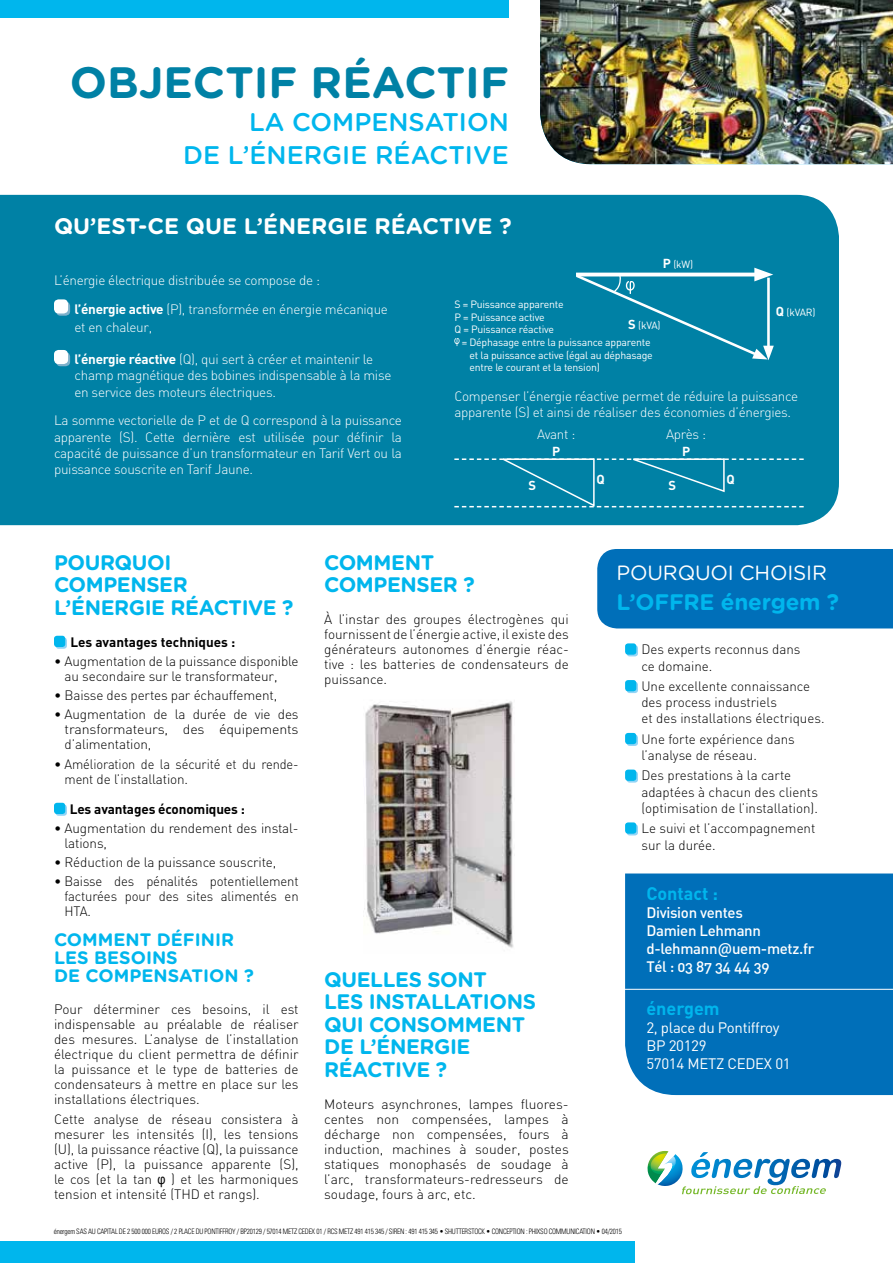
<style>
.page{position:relative;width:893px;height:1263px;background:#fff}
.page>*{position:absolute;margin:0;border:0;box-sizing:border-box;transform-origin:0 0}
.t1{font:700 43.95px "Gotham Rounded";color:#0081a5}
.t2{font:500 25.5px/33px "Gotham Rounded";color:#00b6ed;text-align:right}
.t3{font:700 22.5px "Gotham Rounded";color:#fff}
.t4{font:700 22.5px "Gotham Rounded";letter-spacing:-.01em;color:#00b6ed}
.t5{font:700 21px/22.5px "Gotham Rounded";letter-spacing:-.02em;color:#00b6ed}
.t6{font:20.7px "Gotham Rounded";letter-spacing:-.01em;color:#fff}
.t7{font:700 18px/18px "Gotham Rounded";color:#00b6ed}
.t8{font:700 18px "DIN";color:#00b6ed}
.t9{font:15px/18px "DIN Medium Alternate";letter-spacing:-.02em;color:#fff}
.t10{font:15px/18px "DIN";letter-spacing:-.02em;color:#fff}
.t11{font:13.5px/15px "DIN Light Alternate";letter-spacing:-.01em;color:#000}
.t12{font:13.5px/16.2px "DIN Light Alternate";letter-spacing:-.02em;color:#fff}
.t13{font:700 13.5px "DIN";letter-spacing:-.01em;color:#000}
.t14{font:700 12.9px "DIN";color:#fff}
.t15{font:10.5px "DIN";letter-spacing:-.02em;color:#fff}
.t16{font:10.35px "DIN";letter-spacing:-.02em;color:#fff}
.t17{font:300 condensed 7.5px "Univers LT Std";letter-spacing:-.025em;color:#000;scale:.94 1}
.s1{font-weight:700;font-size:12.9px}
.s2{font-family:"DIN";font-weight:700}
.s3{font-family:"Fago Office Serif"}
.s4{font-family:"Droid Sans Mono"}
</style>
<div class="page">
<div style="left:625px;top:873px;width:268px;height:222px;background:#006fb9"></div>
<div style="left:0;top:195px;width:839px;height:330px;background:#0081a5"></div>
<div style="left:0;top:1242px;width:635px;height:21px;background:#00b6ed"></div>
<svg style="left:56px;top:302px;width:14px;height:14px"></svg>
<div style="left:54px;top:299px;width:14px;height:14px;background:#fff;border-radius:4px"></div>
<div style="left:56px;top:352px;width:14px;height:14px;background:#7db1cb;border-radius:4px"></div>
<div style="left:54px;top:350px;width:14px;height:14px;background:#fff;border-radius:4px"></div>
<img style="left:540px;top:0;width:353px;height:164px">
<svg style="left:56px;top:637px;width:11px;height:12px"></svg>
<div style="left:54px;top:636px;width:11px;height:11px;background:#00b6ed;border-radius:3px"></div>
<svg style="left:56px;top:804px;width:11px;height:12px"></svg>
<div style="left:54px;top:803px;width:11px;height:11px;background:#00b6ed;border-radius:3px"></div>
<hr style="left:594px;top:989px;width:299px;height:1px;background:#fff">
<div style="left:0;top:0;width:509px;height:17px;background:#00b6ed"></div>
<svg style="left:454px;top:338px;width:6px;height:8px"></svg>
<svg style="left:573px;top:268px;width:201px;height:92px;background:#178cad"></svg>
<svg style="left:627px;top:645px;width:11px;height:11px"></svg>
<div style="left:625px;top:643px;width:11px;height:12px;background:#00b6ed;border-radius:3px"></div>
<svg style="left:627px;top:682px;width:11px;height:11px"></svg>
<div style="left:625px;top:680px;width:11px;height:11px;background:#00b6ed;border-radius:3px"></div>
<svg style="left:627px;top:735px;width:11px;height:11px"></svg>
<div style="left:625px;top:733px;width:11px;height:11px;background:#00b6ed;border-radius:3px"></div>
<svg style="left:627px;top:771px;width:11px;height:12px"></svg>
<div style="left:625px;top:769px;width:11px;height:12px;background:#00b6ed;border-radius:3px"></div>
<svg style="left:627px;top:824px;width:11px;height:11px"></svg>
<div style="left:625px;top:822px;width:11px;height:12px;background:#00b6ed;border-radius:3px"></div>
<div style="left:597px;top:549px;width:296px;height:80px;background:#006fb9"></div>
<img style="left:363px;top:701px;width:151px;height:247px">
<svg style="left:454px;top:457px;width:350px;height:51px;background:#1089aa"></svg>
<svg style="left:647px;top:1151px;width:195px;height:44px"></svg>
<h1 class="t1" style="left:70px;top:50px;width:441px">OBJECTIF RÉACTIF</h1>
<h2 class="t2" style="left:183px;top:105px;width:327px">LA COMPENSATION<br>DE L’ÉNERGIE RÉACTIVE</h2>
<h3 class="t3" style="left:54px;top:209px;width:459px">QU’EST-CE QUE L’ÉNERGIE RÉACTIVE ?</h3>
<p class="t16" style="left:663px;top:258px;width:32px"><span class="s1">P</span> (kW)</p>
<p class="t12" style="left:74px;top:266px;width:315px;line-height:28.3px;text-indent:-20px">L’énergie électrique distribuée se compose de :<br><span class="s2">l’énergie active</span> (P), transformée en énergie mécanique</p>
<p class="t12" style="left:74px;top:318px;width:79px">et en chaleur,</p>
<p class="t12" style="left:74px;top:351px;width:319px"><span class="s2">l’énergie réactive</span> (Q), qui sert à créer et maintenir le champ magnétique des bobines indispensable à la mise en service des moteurs électriques.</p>
<p class="t12" style="left:54px;top:412px;width:350px;text-align:justify">La somme vectorielle de P et de Q correspond à la puissance apparente (S). Cette dernière est utilisée pour définir la capacité de puissance d’un transformateur en Tarif Vert ou la puissance souscrite en Tarif Jaune.</p>
<p class="t15" style="left:454px;top:298px;width:111px">S = Puissance apparente</p>
<p class="t15" style="left:454px;top:311px;width:92px">P = Puissance active</p>
<p class="t15" style="left:454px;top:323px;width:101px">Q = Puissance réactive</p>
<p class="t15" style="left:462px;top:336px;width:190px">= Déphasage entre la puissance apparente</p>
<p class="t15" style="left:469px;top:348px;width:185px">et la puissance active (égal au déphasage</p>
<p class="t15" style="left:469px;top:361px;width:132px">entre le courant et la tension)</p>
<p class="t16" style="left:628px;top:319px;width:34px"><span class="s1">S</span> (kVA)</p>
<p class="t16" style="left:776px;top:306px;width:41px"><span class="s1">Q</span> (kVAR)</p>
<p class="t12" style="left:454px;top:388px;width:345px">Compenser l’énergie réactive permet de réduire la puissance apparente (S) et ainsi de réaliser des économies d’énergies.</p>
<p class="t12" style="left:537px;top:425px;width:40px">Avant :</p>
<p class="t12" style="left:666px;top:425px;width:41px">Après :</p>
<p class="t14" style="left:552px;top:443px;width:10px">P</p>
<p class="t14" style="left:682px;top:443px;width:10px">P</p>
<p class="t14" style="left:597px;top:471px;width:10px">Q</p>
<p class="t14" style="left:726px;top:471px;width:10px">Q</p>
<p class="t14" style="left:529px;top:477px;width:9px">S</p>
<p class="t14" style="left:668px;top:477px;width:9px">S</p>
<h3 class="t5" style="left:54px;top:550px;width:241px">POURQUOI<br>COMPENSER<br>L’ÉNERGIE RÉACTIVE ?</h3>
<p class="t13" style="left:70px;top:633px;width:166px">Les avantages techniques :</p>
<p class="t11" style="left:65px;top:653px;width:236px;text-indent:-11px">• Augmentation de la puissance disponible au secondaire sur le transformateur,</p>
<p class="t11" style="left:54px;top:688px;width:225px">• Baisse des pertes par échauffement,</p>
<p class="t11" style="left:65px;top:707px;width:236px;text-align:justify;text-indent:-11px">• Augmentation de la durée de vie des transformateurs, des équipements d’alimentation,</p>
<p class="t11" style="left:65px;top:756px;width:236px;text-indent:-11px">• Amélioration de la sécurité et du rende&shy;ment de l’installation.</p>
<p class="t13" style="left:70px;top:800px;width:177px">Les avantages économiques :</p>
<p class="t11" style="left:65px;top:820px;width:236px;text-indent:-11px">• Augmentation du rendement des instal&shy;lations,</p>
<p class="t11" style="left:54px;top:855px;width:224px">• Réduction de la puissance souscrite,</p>
<p class="t11" style="left:65px;top:874px;width:236px;text-align:justify;text-indent:-11px">• Baisse des pénalités potentiellement facturées pour des sites alimentés en HTA.</p>
<h3 class="t8" style="left:646px;top:881px;width:73px">Contact :</h3>
<h3 class="t5" style="left:324px;top:550px;width:152px">COMMENT<br>COMPENSER ?</h3>
<p class="t11" style="left:324px;top:612px;width:246px;text-align:justify">À l’instar des groupes électrogènes qui fournissent de l’énergie active, il existe des générateurs autonomes d’énergie réac&shy;tive : les batteries de condensateurs de puissance.</p>
<h3 class="t6" style="left:617px;top:558px;width:212px">POURQUOI CHOISIR</h3>
<h3 class="t4" style="left:617px;top:585px;width:224px">L’OFFRE énergem ?</h3>
<p class="t11" style="left:641px;top:641px;width:161px;line-height:16.2px">Des experts reconnus dans ce domaine.</p>
<p class="t11" style="left:641px;top:678px;width:185px;line-height:16.2px">Une excellente connaissance des process industriels<br>et des installations électriques.</p>
<p class="t11" style="left:641px;top:731px;width:155px;line-height:16.2px">Une forte expérience dans l’analyse de réseau.</p>
<p class="t11" style="left:641px;top:767px;width:178px;line-height:16.2px">Des prestations à la carte adaptées à chacun des clients (optimisation de l’installation).</p>
<p class="t11" style="left:641px;top:820px;width:176px;line-height:16.2px">Le suivi et l’accompagnement sur la durée.</p>
<p class="t9" style="left:646px;top:903px;width:169px">Division ventes<br>Damien Lehmann d-lehmann<span class="s3">@</span>uem-metz.fr<br>Tél : 03 87 34 44 39</p>
<h3 class="t8" style="left:646px;top:996px;width:75px">énergem</h3>
<p class="t10" style="left:646px;top:1018px;width:146px">2, place du Pontiffroy<br>BP 20129<br>57014 METZ CEDEX 01</p>
<h3 class="t7" style="left:54px;top:930px;width:201px">COMMENT DÉFINIR<br>LES BESOINS<br>DE COMPENSATION ?</h3>
<p class="t11" style="left:54px;top:1002px;width:246px;text-align:justify">Pour déterminer ces besoins, il est indispensable au préalable de réaliser des mesures. L’analyse de l’installation électrique du client permettra de définir la puissance et le type de batteries de condensateurs à mettre en place sur les installations électriques.</p>
<p class="t11" style="left:54px;top:1111px;width:246px;text-align:justify">Cette analyse de réseau consistera à mesurer les intensités (I), les tensions (U), la puissance réactive (Q), la puissance active (P), la puissance apparente (S), le cos (et la tan <span class="s4">φ</span> ) et les harmoniques tension et intensité (THD et rangs).</p>
<h3 class="t5" style="left:324px;top:967px;width:213px">QUELLES SONT<br>LES INSTALLATIONS<br>QUI CONSOMMENT<br>DE L’ÉNERGIE<br>RÉACTIVE ?</h3>
<p class="t11" style="left:324px;top:1096px;width:246px;text-align:justify">Moteurs asynchrones, lampes fluores&shy;centes non compensées, lampes à décharge non compensées, fours à induction, machines à souder, postes statiques monophasés de soudage à l’arc, transformateurs-redresseurs de soudage, fours à arc, etc.</p>
<p class="t17" style="left:54px;top:1227px;width:606px">énergem SAS AU CAPITAL DE 2 500 000 EUROS / 2 PLACE DU PONTIFFROY / BP20129 / 57014 METZ CEDEX 01 / RCS METZ 491 415 345 / SIREN : 491 415 345 • SHUTTERSTOCK • CONCEPTION : PHIXSO COMMUNICATION • 04/2015</p>
</div>
